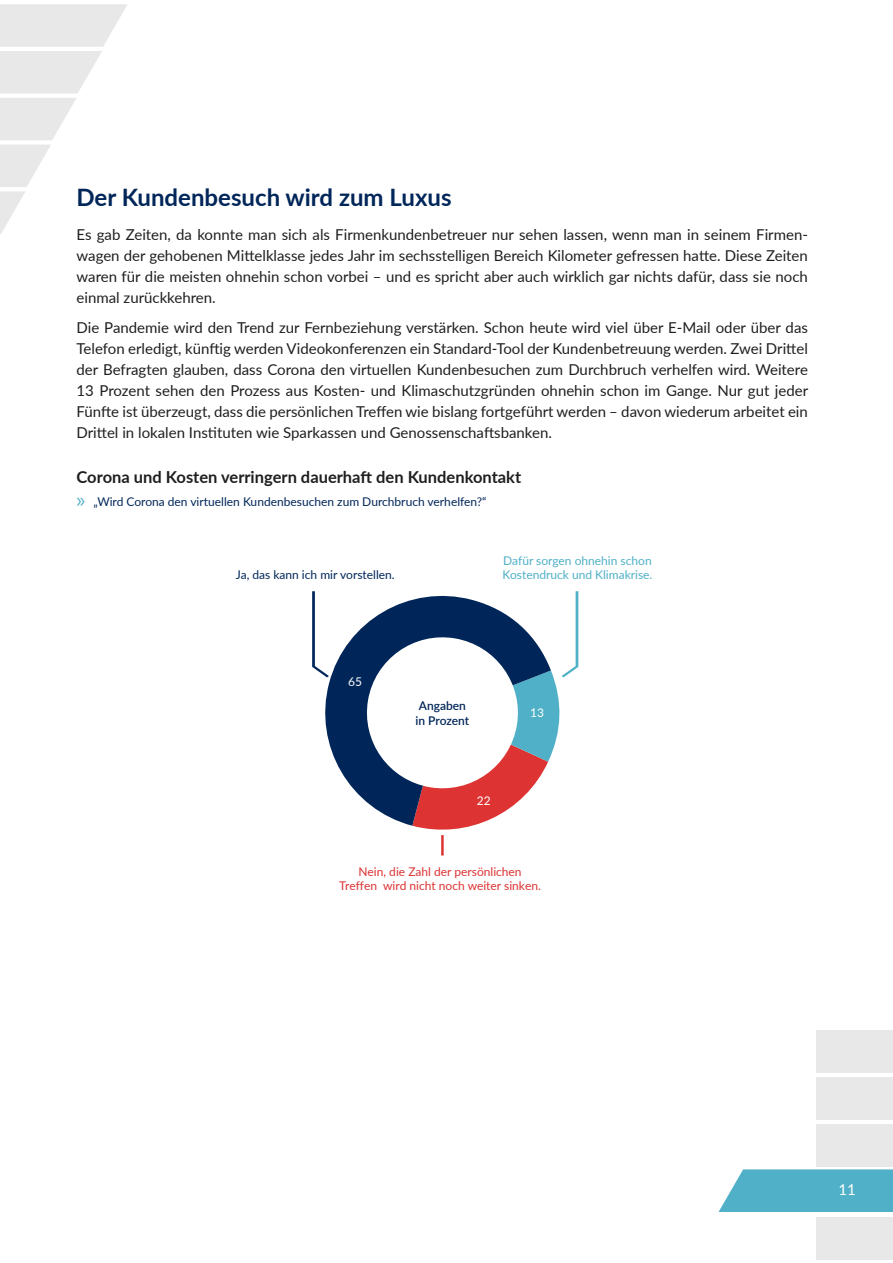
<style>
.page{position:relative;width:893px;height:1263px;background:#fff}
.page>*{position:absolute;margin:0;border:0;box-sizing:border-box;transform-origin:0 0}
.t1{font:700 24px "Lato";color:#002659}
.H4_-_diagramme{font:700 16.5px "Lato";color:#1f1f1f}
.t2{font:15px/21px "Lato";color:#1f1f1f;text-align:justify}
.t3{font:15px "Lato";color:#fff}
.Beschriftung_blue{font:12px "Lato";color:#002659}
.Beschriftung_blue-2{font:12px/14.4px "Lato";color:#dd3232;text-align:center}
.Beschriftung_blue-3{font:12px/14.4px "Lato";color:#4fb0c7}
.Kreisdiagramm_mitte{font:600 12px/14.4px "Lato";color:#002659}
.Beschriftung_-_white{font:12px "Lato";color:#fff}
.s1{font-family:"Myriad Pro";font-size:21px;color:#4fb0c7}
</style>
<div class="page">
<svg style="left:719px;top:1169px;width:174px;height:43px;background:#5cb6cb"></svg>
<div style="left:816px;top:1030px;width:77px;height:43px;background:#e8e8e8"></div>
<div style="left:816px;top:1077px;width:77px;height:42px;background:#e8e8e8"></div>
<div style="left:816px;top:1124px;width:77px;height:42px;background:#e8e8e8"></div>
<div style="left:816px;top:1217px;width:77px;height:43px;background:#e8e8e8"></div>
<svg style="left:0;top:4px;width:127px;height:230px"></svg>
<svg style="left:325px;top:628px;width:36px;height:169px;fill:#002659"></svg>
<svg style="left:312px;top:591px;width:17px;height:86px"></svg>
<svg style="left:361px;top:591px;width:217px;height:239px"></svg>
<hr style="left:441px;top:835px;width:3px;height:20px;background:#de3333">
<h3 class="t1" style="left:77px;top:180px;width:377px">Der Kundenbesuch wird zum Luxus</h3>
<p class="t2" style="left:77px;top:224px;width:733px">Es gab Zeiten, da konnte man sich als Firmenkundenbetreuer nur sehen lassen, wenn man in seinem Firmen&shy;wagen der gehobenen Mittelklasse jedes Jahr im sechsstelligen Bereich Kilometer gefressen hatte. Diese Zeiten waren für die meisten ohnehin schon vorbei – und es spricht aber auch wirklich gar nichts dafür, dass sie noch einmal zurückkehren.</p>
<p class="t2" style="left:77px;top:316px;width:733px">Die Pandemie wird den Trend zur Fernbeziehung verstärken. Schon heute wird viel über E-Mail oder über das Telefon erledigt, künftig werden Videokonferenzen ein Standard-Tool der Kundenbetreuung werden. Zwei Drittel der Befragten glauben, dass Corona den virtuellen Kundenbesuchen zum Durchbruch verhelfen wird. Weitere 13 Prozent sehen den Prozess aus Kosten- und Klimaschutzgründen ohnehin schon im Gange. Nur gut jeder Fünfte ist überzeugt, dass die persönlichen Treffen wie bislang fortgeführt werden – davon wiederum arbeitet ein Drittel in lokalen Instituten wie Sparkassen und Genossenschaftsbanken.</p>
<p class="H4_-_diagramme" style="left:77px;top:465px;width:446px">Corona und Kosten verringern dauerhaft den Kundenkontakt</p>
<p class="Beschriftung_blue" style="left:77px;top:493px;width:412px"><span class="s1">»</span> „Wird Corona den virtuellen Kundenbesuchen zum Durchbruch verhelfen?“</p>
<p class="Beschriftung_blue" style="left:236px;top:566px;width:161px">Ja, das kann ich mir vorstellen.</p>
<p class="Beschriftung_blue-3" style="left:503px;top:552px;width:151px">Dafür sorgen ohnehin schon<br>Kostendruck und Klimakrise.</p>
<p class="Beschriftung_-_white" style="left:348px;top:673px;width:15px">65</p>
<p class="Kreisdiagramm_mitte" style="left:416px;top:698px;width:55px">Angaben in Prozent</p>
<p class="Beschriftung_-_white" style="left:477px;top:792px;width:15px">22</p>
<p class="Beschriftung_-_white" style="left:530px;top:704px;width:15px">13</p>
<p class="Beschriftung_blue-2" style="left:339px;top:864px;width:203px">Nein, die Zahl der persönlichen<br>Treffen wird nicht noch weiter sinken.</p>
<p class="t3" style="left:838px;top:1179px;width:19px">11</p>
</div>
